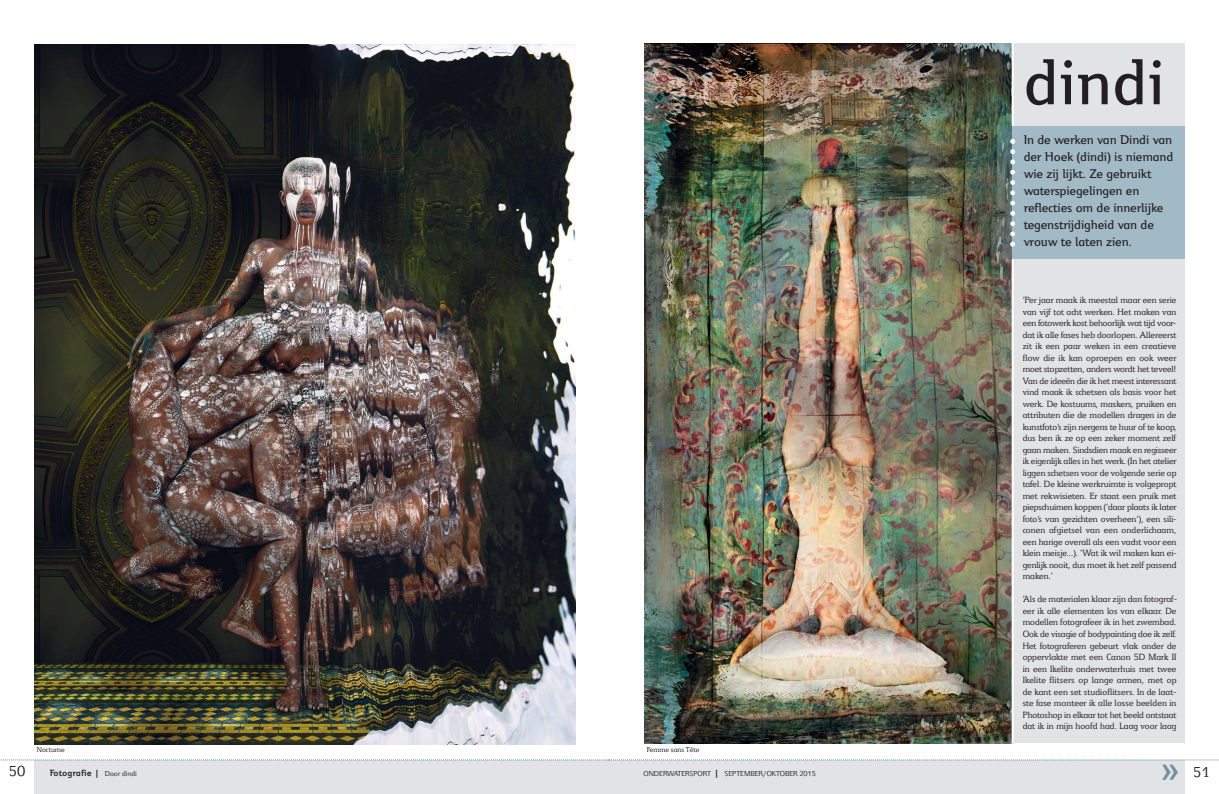
<style>
.page{position:relative;width:1219px;height:794px;background:#fff}
.page>*{position:absolute;margin:0;border:0;box-sizing:border-box;transform-origin:0 0}
.t1{font:500 72px "Jeunesse";color:#231f20}
.t2{font:500 38px "Jeunesse";color:#7191a1}
.t3{font:16px "Jeunesse Slab";color:#231f20}
.t4{font:500 14px/17px "Jeunesse";letter-spacing:-.01em;color:#231f20}
.t5{font:10px/11.5px "Jeunesse Slab";letter-spacing:-.005em;color:#231f20;text-align:justify}
.t6{font:700 10px "Jeunesse";color:#231f20}
.t7{font:8px "Jeunesse";color:#231f20}
.t8{font:8px "Jeunesse Slab";color:#231f20}
.s1{font-weight:400;font-size:8px}
.s2{font-weight:700;font-size:10px}
</style>
<div class="page">
<img style="left:644px;top:44px;width:368px;height:699px">
<div style="left:1013px;top:43px;width:172px;height:700px;background:#e2e3e4"></div>
<hr style="left:1012px;top:42px;width:2px;height:706px;background:#fff">
<div style="left:34px;top:760px;width:576px;height:34px;background:#e2e3e4"></div>
<div style="left:609px;top:760px;width:576px;height:34px;background:#e2e3e4"></div>
<svg style="left:0;top:759px;width:1219px;height:1px"></svg>
<div style="left:1012px;top:126px;width:173px;height:132px;background:#a2b9c6"></div>
<img style="left:998px;top:126px;width:12px;height:132px">
<img style="left:34px;top:45px;width:542px;height:699px">
<svg style="left:1010px;top:126px;width:5px;height:132px"></svg>
<h1 class="t1" style="left:1023px;top:59px;width:143px">dindi</h1>
<h3 class="t4" style="left:1024px;top:132px;width:151px">In de werken van Dindi van der Hoek (dindi) is niemand wie zij lijkt. Ze gebruikt waterspiegelingen en reflecties om de innerlijke tegenstrijdigheid van de vrouw te laten zien.</h3>
<p class="t8" style="left:37px;top:747px;width:29px">Nocturne</p>
<p class="t8" style="left:647px;top:747px;width:54px">Femme sans Tête</p>
<p class="t5" style="left:1023px;top:295px;width:155px">‘Per jaar maak ik meestal maar een serie van vijf tot acht werken. Het maken van een fotowerk kost behoorlijk wat tijd voor&shy;dat ik alle fases heb doorlopen. Allereerst zit ik een paar weken in een creatieve flow die ik kan oproepen en ook weer moet stopzetten, anders wordt het teveel!<br>Van de ideeën die ik het meest interessant vind maak ik schetsen als basis voor het werk. De kostuums, maskers, pruiken en attributen die de modellen dragen in de kunstfoto’s zijn nergens te huur of te koop, dus ben ik ze op een zeker moment zelf gaan maken. Sindsdien maak en regisseer ik eigenlijk alles in het werk. (In het atelier liggen schetsen voor de volgende serie op tafel. De kleine werkruimte is volgepropt met rekwisieten. Er staat een pruik met piepschuimen koppen (‘daar plaats ik later foto’s van gezichten overheen’), een sili&shy;conen afgietsel van een onderlichaam, een harige overall als een vacht voor een klein meisje...). ‘Wat ik wil maken kan ei&shy;genlijk nooit, dus moet ik het zelf passend maken.‘</p>
<p class="t5" style="left:1023px;top:594px;width:156px">‘Als de materialen klaar zijn dan fotograf&shy;eer ik alle elementen los van elkaar. De modellen fotografeer ik in het zwembad.<br>Ook de visagie of bodypainting doe ik zelf.<br>Het fotograferen gebeurt vlak onder de oppervlakte met een Canon 5D Mark II in een Ikelite onderwaterhuis met twee Ikelite flitsers op lange armen, met op de kant een set studioflitsers. In de laat&shy;ste fase monteer ik alle losse beelden in Photoshop in elkaar tot het beeld ontstaat dat ik in mijn hoofd had. Laag voor laag</p>
<h3 class="t3" style="left:9px;top:766px;width:18px">50</h3>
<p class="t6" style="left:50px;top:770px;width:89px">Fotografie | <span class="s1">Door dindi</span></p>
<p class="t7" style="left:643px;top:771px;width:174px">ONDERWATERSPORT <span class="s2">|</span> SEPTEMBER/OKTOBER 2015</p>
<h2 class="t2" style="left:1161px;top:757px;width:21px">»</h2>
<h3 class="t3" style="left:1193px;top:766px;width:18px">51</h3>
</div>
